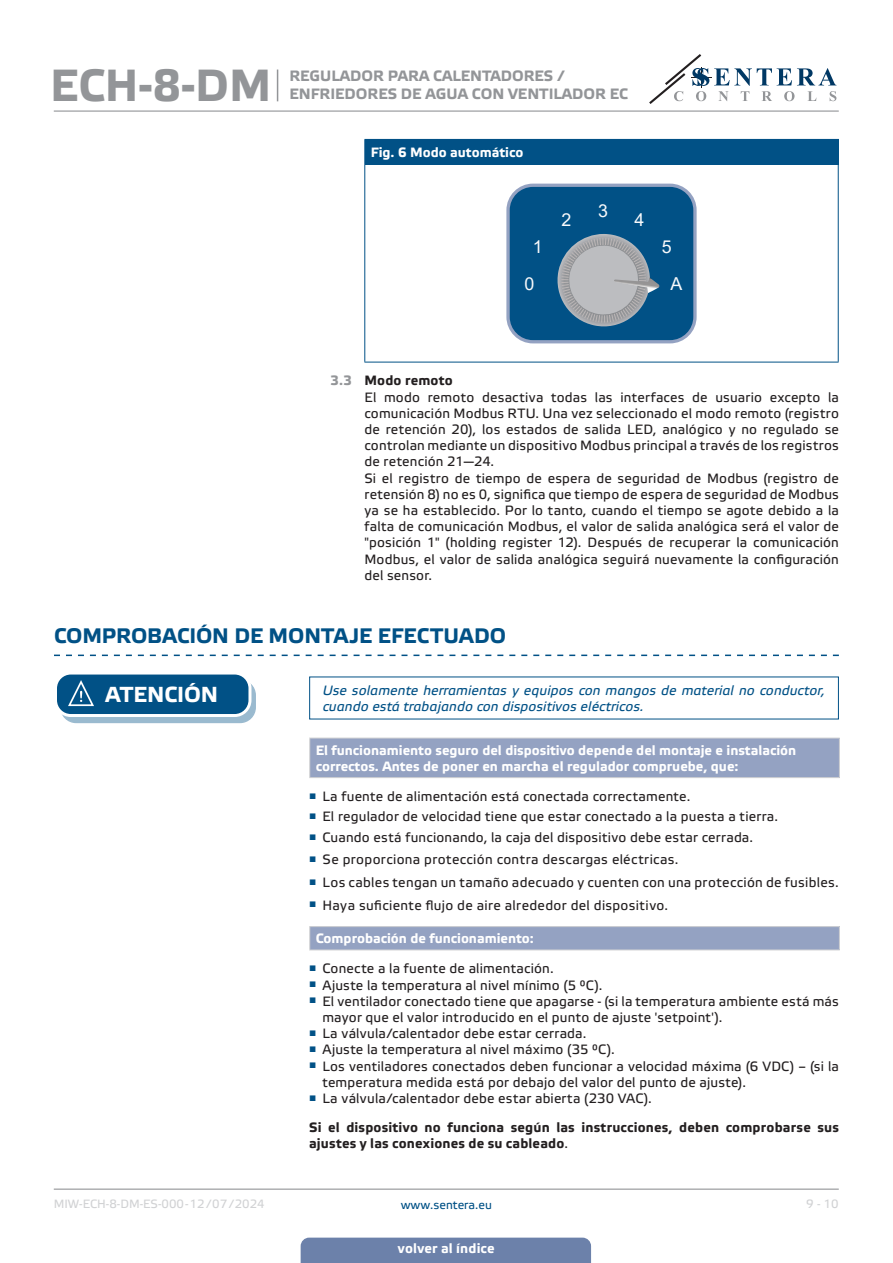
<style>
.page{position:relative;width:893px;height:1263px;background:#fff}
.page>*{position:absolute;margin:0;border:0;box-sizing:border-box;transform-origin:0 0}
.t1{font:700 45px "Etelka Text Pro";color:#939598}
.t2{font:700 21.75px "Etelka Text Pro";letter-spacing:-.005em;color:#fff}
.t3{font:700 21px "Etelka Text Pro";letter-spacing:-.005em;color:#015186}
.t4{font:17.85px/36.5px "Arial";color:#f8f9fb;text-align:center}
.t5{font:700 15px/18px "Etelka Text Pro";color:#939598}
.body{font:13.5px/16.2px "Etelka Text Pro";letter-spacing:.015em;color:#231f20;text-align:justify}
.Table_main_heading{font:700 13.5px/16.2px "Etelka Text Pro";color:#fff}
.body-2{font:700 13.5px/16.2px "Etelka Text Pro";letter-spacing:.01em;color:#231f20}
.Attention_text{font:italic 13.5px/16.2px "Etelka Text Pro";letter-spacing:.01em;color:#015186}
.head-table{font:700 13.5px "Etelka Text Pro";color:#fff}
.t6{font:12px "Etelka Text Pro";color:#d1d2d4}
.t7{font:12px "Etelka Text Pro";color:#015186}
.s1{color:#939598}
.s2{font-weight:400}
</style>
<div class="page">
<hr style="left:54px;top:111px;width:785px;height:1px;background:#939598">
<hr style="left:54px;top:1188px;width:785px;height:2px;background:#939598">
<svg style="left:649px;top:54px;width:187px;height:50px"></svg>
<div style="left:301px;top:1237px;width:290px;height:26px;background:#6c81aa"></div>
<hr style="left:277px;top:70px;width:1px;height:31px;background:#939598">
<svg style="left:54px;top:655px;width:785px;height:1px"></svg>
<div style="left:365px;top:139px;width:473px;height:26px;background:#015186"></div>
<hr style="left:364px;top:139px;width:475px;height:1px;background:#015186">
<svg style="left:364px;top:140px;width:1px;height:25px"></svg>
<hr style="left:364px;top:165px;width:1px;height:197px;background:#015186">
<hr style="left:838px;top:165px;width:1px;height:197px;background:#015186">
<hr style="left:364px;top:362px;width:475px;height:1px;background:#015186">
<hr style="left:837px;top:140px;width:2px;height:25px;background:#015186">
<svg style="left:510px;top:188px;width:183px;height:151px;background:#2f6a92"></svg>
<div style="left:506px;top:184px;width:191px;height:159px;border:3px solid #94a2c2;border-radius:25px"></div>
<div style="left:61px;top:680px;width:194px;height:42px;background:#9abacf;border-radius:15px"></div>
<div style="left:60px;top:679px;width:196px;height:44px;border:1px solid #015186;border-radius:15px"></div>
<div style="left:56px;top:673px;width:194px;height:42px;background:#015186;border-radius:15px"></div>
<div style="left:54px;top:671px;width:197px;height:46px;border:3px solid #fff;border-radius:15px"></div>
<svg style="left:67px;top:680px;width:39px;height:44px"></svg>
<div style="left:310px;top:738px;width:529px;height:40px;background:#94a2c2"></div>
<hr style="left:309px;top:738px;width:1px;height:39px;background:#d1d2d4">
<hr style="left:309px;top:738px;width:531px;height:1px;background:#d1d2d4">
<hr style="left:839px;top:738px;width:1px;height:39px;background:#d1d2d4">
<hr style="left:309px;top:777px;width:531px;height:1px;background:#d1d2d4">
<div style="left:310px;top:926px;width:529px;height:24px;background:#94a2c2"></div>
<svg style="left:309px;top:927px;width:1px;height:22px"></svg>
<hr style="left:309px;top:926px;width:531px;height:1px;background:#d1d2d4">
<svg style="left:839px;top:927px;width:1px;height:22px"></svg>
<hr style="left:309px;top:949px;width:531px;height:1px;background:#d1d2d4">
<h1 class="t1" style="left:50px;top:60px;width:223px">ECH-8-DM</h1>
<p class="t5" style="left:289px;top:67px;width:340px">REGULADOR PARA CALENTADORES /<br>ENFRIEDORES DE AGUA CON VENTILADOR EC</p>
<p class="head-table" style="left:371px;top:145px;width:154px">Fig. 6 Modo automático</p>
<p class="t4" style="left:533px;top:229px;width:11px">1</p>
<p class="t4" style="left:524px;top:265px;width:11px">0</p>
<p class="t4" style="left:562px;top:201px;width:11px">2</p>
<p class="t4" style="left:598px;top:192px;width:11px">3</p>
<p class="t4" style="left:634px;top:202px;width:11px">4</p>
<p class="t4" style="left:662px;top:228px;width:22px">5<br>A</p>
<p class="body-2" style="left:330px;top:373px;width:124px"><span class="s1">3.3</span> Modo remoto</p>
<p class="body" style="left:364px;top:390px;width:476px">El modo remoto desactiva todas las interfaces de usuario excepto la comunicación Modbus RTU. Una vez seleccionado el modo remoto (registro de retención 20), los estados de salida LED, analógico y no regulado se controlan mediante un dispositivo Modbus principal a través de los registros de retención 21—24.</p>
<p class="body" style="left:364px;top:471px;width:476px">Si el registro de tiempo de espera de seguridad de Modbus (registro de retensión 8) no es 0, significa que tiempo de espera de seguridad de Modbus ya se ha establecido. Por lo tanto, cuando el tiempo se agote debido a la falta de comunicación Modbus, el valor de salida analógica será el valor de "posición 1" (holding register 12). Después de recuperar la comunicación Modbus, el valor de salida analógica seguirá nuevamente la configuración del sensor.</p>
<p class="t3" style="left:54px;top:624px;width:454px">COMPROBACIÓN DE MONTAJE EFECTUADO</p>
<p class="t2" style="left:105px;top:682px;width:114px">ATENCIÓN</p>
<p class="Attention_text" style="left:323px;top:683px;width:504px">Use solamente herramientas y equipos con mangos de material no conductor, cuando está trabajando con dispositivos eléctricos.</p>
<p class="Table_main_heading" style="left:316px;top:742px;width:482px">El funcionamiento seguro del dispositivo depende del montaje e instalación correctos. Antes de poner en marcha el regulador compruebe, que:</p>
<p class="body" style="left:309px;top:789px;width:383px"><sup>■</sup> La fuente de alimentación está conectada correctamente.</p>
<p class="body" style="left:309px;top:809px;width:471px"><sup>■</sup> El regulador de velocidad tiene que estar conectado a la puesta a tierra.</p>
<p class="body" style="left:309px;top:830px;width:446px"><sup>■</sup> Cuando está funcionando, la caja del dispositivo debe estar cerrada.</p>
<p class="body" style="left:309px;top:852px;width:371px"><sup>■</sup> Se proporciona protección contra descargas eléctricas.</p>
<p class="body" style="left:309px;top:875px;width:531px"><sup>■</sup> Los cables tengan un tamaño adecuado y cuenten con una protección de fusibles.</p>
<p class="body" style="left:309px;top:898px;width:361px"><sup>■</sup> Haya suficiente flujo de aire alrededor del dispositivo.</p>
<p class="Table_main_heading" style="left:316px;top:931px;width:220px">Comprobación de funcionamiento:</p>
<p class="body" style="left:309px;top:961px;width:246px"><sup>■</sup> Conecte a la fuente de alimentación.</p>
<p class="body" style="left:309px;top:977px;width:295px"><sup>■</sup> Ajuste la temperatura al nivel mínimo (5 °C).</p>
<p class="body" style="left:322px;top:994px;width:518px;text-indent:-13px"><sup>■</sup> El ventilador conectado tiene que apagarse - (si la temperatura ambiente está más mayor que el valor introducido en el punto de ajuste 'setpoint').</p>
<p class="body" style="left:309px;top:1026px;width:279px"><sup>■</sup> La válvula/calentador debe estar cerrada.</p>
<p class="body" style="left:309px;top:1042px;width:307px"><sup>■</sup> Ajuste la temperatura al nivel máximo (35 °C).</p>
<p class="body" style="left:322px;top:1058px;width:518px;text-indent:-13px"><sup>■</sup> Los ventiladores conectados deben funcionar a velocidad máxima (6 VDC) – (si la temperatura medida está por debajo del valor del punto de ajuste).</p>
<p class="body" style="left:309px;top:1091px;width:344px"><sup>■</sup> La válvula/calentador debe estar abierta (230 VAC).</p>
<p class="body-2" style="left:309px;top:1120px;width:531px">Si el dispositivo no funciona según las instrucciones, deben comprobarse sus ajustes y las conexiones de su cableado<span class="s2">.</span></p>
<p class="t6" style="left:54px;top:1197px;width:212px">MIW-ECH-8-DM-ES-000 - 12 / 07 / 2024</p>
<p class="t7" style="left:401px;top:1198px;width:93px">www.sentera.eu</p>
<p class="t6" style="left:806px;top:1197px;width:34px">9 - 10</p>
<p class="Table_main_heading" style="left:398px;top:1240px;width:98px">volver al índice</p>
</div>
